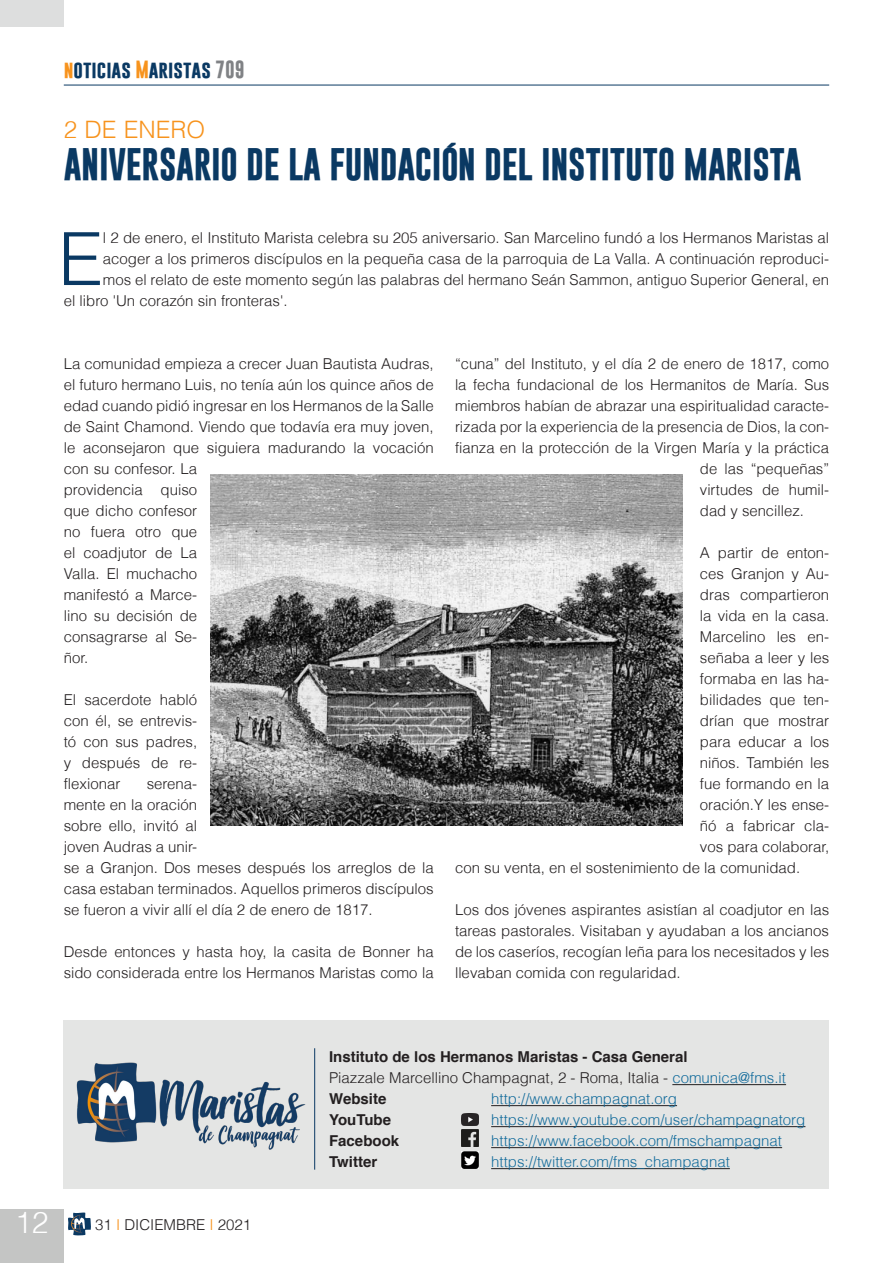
<style>
.page{position:relative;width:893px;height:1263px;background:#fff}
.page>*{position:absolute;margin:0;border:0;box-sizing:border-box;transform-origin:0 0}
.Testo_normal{font:300 73.35px "Helvetica";color:#0a3963}
.Titolo{font:700 33px "Gobold";letter-spacing:-.01em;color:#0a3963}
.t1{font:300 30px "Helvetica";color:#fff}
.Titolo_piccolo{font:300 24px "Helvetica";color:#f7931d}
.t2{font:700 18px "Gobold";color:#0a3963}
.Testo_normal-2{font:300 15px/21px "Helvetica";color:#231f20}
.t3{font:300 15px "Helvetica";color:#136c9c}
.t4{font:700 15px "Helvetica";color:#231f20}
.s1{color:#f7931d}
.s2{color:#808285}
.s3{font-weight:700}
.s4{color:#136c9c}
</style>
<div class="page">
<div style="left:64px;top:1020px;width:765px;height:168px;background:#e4e5e4"></div>
<hr style="left:672px;top:1084px;width:114px;height:1px;background:#231f20">
<hr style="left:314px;top:1048px;width:1px;height:122px;background:#0a3963">
<img style="left:76px;top:1062px;width:230px;height:88px">
<hr style="left:64px;top:85px;width:765px;height:1px;background:#0a3963">
<svg style="left:68px;top:1212px;width:23px;height:23px"></svg>
<div style="left:0;top:1209px;width:64px;height:54px;background:#c4c5c4"></div>
<div style="left:0;top:0;width:64px;height:27px;background:#dddede"></div>
<hr style="left:491px;top:1105px;width:186px;height:1px;background:#231f20">
<hr style="left:491px;top:1126px;width:314px;height:1px;background:#231f20">
<hr style="left:491px;top:1147px;width:291px;height:1px;background:#231f20">
<hr style="left:491px;top:1168px;width:239px;height:1px;background:#231f20">
<img style="left:461px;top:1129px;width:17px;height:17px">
<img style="left:461px;top:1152px;width:17px;height:17px">
<img style="left:461px;top:1113px;width:17px;height:12px">
<img style="left:210px;top:474px;width:473px;height:351px">
<p class="t2" style="left:64px;top:57px;width:182px"><span class="s1">n</span>oticias <span class="s1">M</span>aristas <span class="s2">709</span></p>
<p class="Titolo_piccolo" style="left:64px;top:115px;width:143px">2 DE ENERO</p>
<p class="Titolo" style="left:64px;top:143px;width:739px">ANIVERSARIO DE LA FUNDACIÓN DEL INSTITUTO MARISTA</p>
<p class="Testo_normal" style="left:58px;top:213px;width:46px">E</p>
<p class="Testo_normal-2" style="left:103px;top:227px;width:728px">l 2 de enero, el Instituto Marista celebra su 205 aniversario. San Marcelino fundó a los Hermanos Maristas al</p>
<p class="Testo_normal-2" style="left:103px;top:248px;width:728px">acoger a los primeros discípulos en la pequeña casa de la parroquia de La Valla. A continuación reproduci-</p>
<p class="Testo_normal-2" style="left:103px;top:269px;width:728px">mos el relato de este momento según las palabras del hermano Seán Sammon, antiguo Superior General, en</p>
<p class="Testo_normal-2" style="left:64px;top:290px;width:225px">el libro 'Un corazón sin fronteras'.</p>
<p class="Testo_normal-2" style="left:64px;top:353px;width:371px">La comunidad empieza a crecer Juan Bautista Audras, el futuro hermano Luis, no tenía aún los quince años de edad cuando pidió ingresar en los Hermanos de la Salle de Saint Chamond. Viendo que todavía era muy joven, le aconsejaron que siguiera madurando la vocación con su confesor. La<br>providencia quiso<br>que dicho confesor<br>no fuera otro que<br>el coadjutor de La<br>Valla. El muchacho<br>manifestó a Marce-<br>lino su decisión de<br>consagrarse al Se-<br>ñor.</p>
<p class="Testo_normal-2" style="left:64px;top:689px;width:135px;text-align:justify">El sacerdote habló con él, se entrevis&shy;tó con sus padres, y después de re&shy;flexionar</p>
<p class="Testo_normal-2" style="left:64px;top:773px;width:371px;text-indent:83px">serena-<br>mente en la oración<br>sobre ello, invitó al<br>joven Audras a unir-<br>se a Granjon. Dos meses después los arreglos de la casa estaban terminados. Aquellos primeros discípulos se fueron a vivir allí el día 2 de enero de 1817.</p>
<p class="Testo_normal-2" style="left:64px;top:941px;width:371px">Desde entonces y hasta hoy, la casita de Bonner ha sido considerada entre los Hermanos Maristas como la</p>
<p class="Testo_normal-2" style="left:455px;top:353px;width:376px">“cuna” del Instituto, y el día 2 de enero de 1817, como</p>
<p class="Testo_normal-2" style="left:455px;top:374px;width:376px">la fecha fundacional de los Hermanitos de María. Sus</p>
<p class="Testo_normal-2" style="left:455px;top:395px;width:376px">miembros habían de abrazar una espiritualidad caracte-</p>
<p class="Testo_normal-2" style="left:455px;top:416px;width:376px">rizada por la experiencia de la presencia de Dios, la con-</p>
<p class="Testo_normal-2" style="left:455px;top:437px;width:376px">fianza en la protección de la Virgen María y la práctica</p>
<p class="Testo_normal-2" style="left:700px;top:458px;width:131px">de las “pequeñas”</p>
<p class="Testo_normal-2" style="left:700px;top:479px;width:131px">virtudes de humil-</p>
<p class="Testo_normal-2" style="left:700px;top:500px;width:105px">dad y sencillez.</p>
<p class="Testo_normal-2" style="left:700px;top:542px;width:131px">A partir de enton-</p>
<p class="Testo_normal-2" style="left:700px;top:563px;width:131px">ces Granjon y Au-</p>
<p class="Testo_normal-2" style="left:700px;top:584px;width:131px">dras compartieron</p>
<p class="Testo_normal-2" style="left:700px;top:605px;width:131px">la vida en la casa.</p>
<p class="Testo_normal-2" style="left:700px;top:626px;width:131px">Marcelino les en-</p>
<p class="Testo_normal-2" style="left:700px;top:647px;width:131px">señaba a leer y les</p>
<p class="Testo_normal-2" style="left:700px;top:668px;width:131px">formaba en las ha-</p>
<p class="Testo_normal-2" style="left:700px;top:689px;width:131px">bilidades que ten-</p>
<p class="Testo_normal-2" style="left:700px;top:710px;width:131px">drían que mostrar</p>
<p class="Testo_normal-2" style="left:700px;top:731px;width:131px">para educar a los</p>
<p class="Testo_normal-2" style="left:700px;top:752px;width:131px">niños. También les</p>
<p class="Testo_normal-2" style="left:700px;top:773px;width:131px">fue formando en la</p>
<p class="Testo_normal-2" style="left:700px;top:794px;width:131px">oración.Y les ense-</p>
<p class="Testo_normal-2" style="left:700px;top:815px;width:131px">ñó a fabricar cla-</p>
<p class="Testo_normal-2" style="left:700px;top:836px;width:131px">vos para colaborar,</p>
<p class="Testo_normal-2" style="left:455px;top:857px;width:347px">con su venta, en el sostenimiento de la comunidad.</p>
<p class="Testo_normal-2" style="left:455px;top:899px;width:376px;text-align:justify">Los dos jóvenes aspirantes asistían al coadjutor en las tareas pastorales. Visitaban y ayudaban a los ancianos de los caseríos, recogían leña para los necesitados y les llevaban comida con regularidad.</p>
<h3 class="t1" style="left:15px;top:1204px;width:35px">12</h3>
<p class="Testo_normal-2" style="left:95px;top:1214px;width:157px">31 <span class="s1">I</span> DICIEMBRE <span class="s1">I</span> 2021</p>
<p class="Testo_normal-2" style="left:329px;top:1046px;width:458px"><span class="s3">Instituto de los Hermanos Maristas - Casa General<br></span>Piazzale Marcellino Champagnat, 2 - Roma, Italia - <span class="s4">comunica@fms.it</span></p>
<p class="t4" style="left:329px;top:1087px;width:59px">Website</p>
<p class="t3" style="left:491px;top:1089px;width:187px">http://www.champagnat.org</p>
<p class="t4" style="left:329px;top:1108px;width:63px">YouTube</p>
<p class="t3" style="left:491px;top:1110px;width:316px">https://www.youtube.com/user/champagnatorg</p>
<p class="t4" style="left:329px;top:1129px;width:72px">Facebook</p>
<p class="t3" style="left:491px;top:1131px;width:292px">https://www.facebook.com/fmschampagnat</p>
<p class="t4" style="left:329px;top:1150px;width:50px">Twitter</p>
<p class="t3" style="left:491px;top:1152px;width:240px">https://twitter.com/fms_champagnat</p>
</div>
